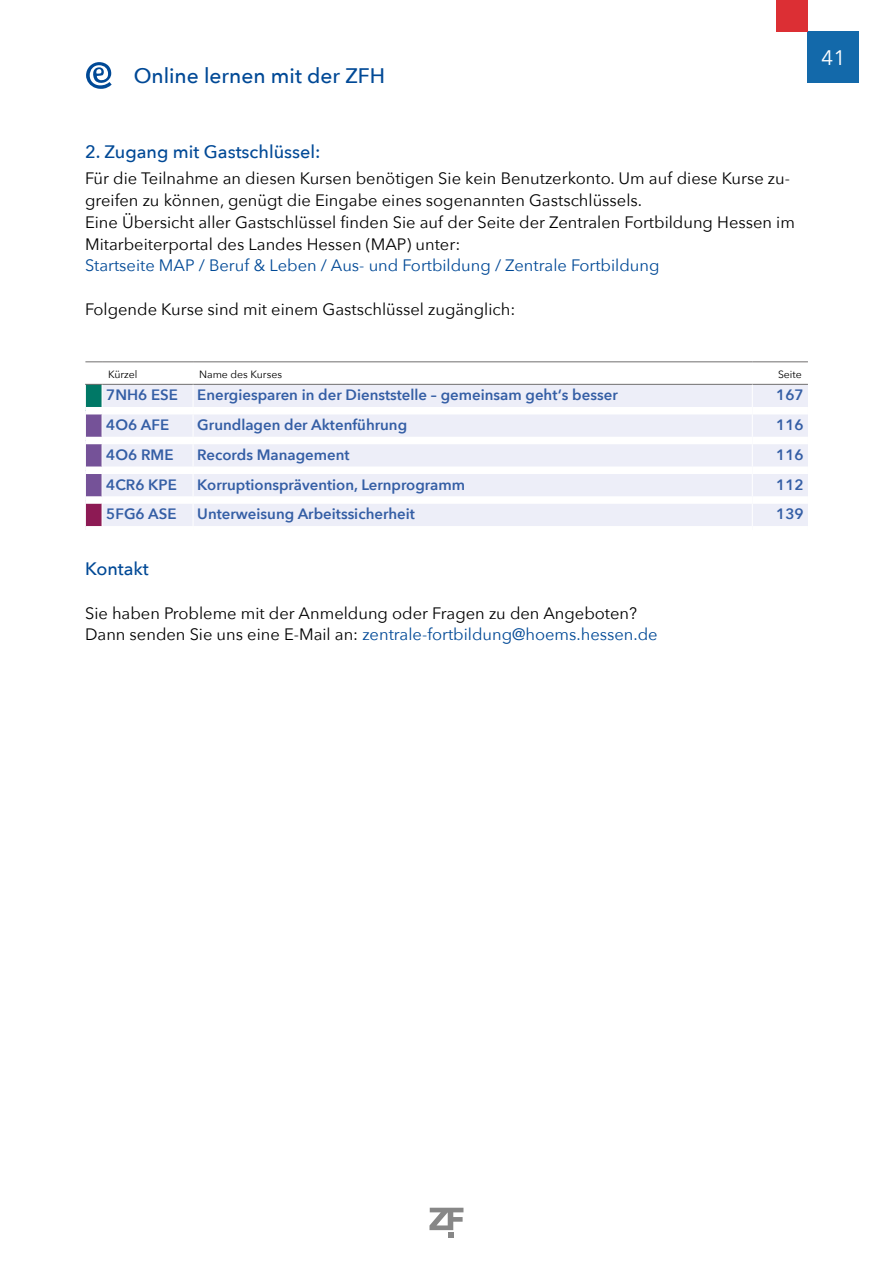
<style>
.page{position:relative;width:893px;height:1263px;background:#fff}
.page>*{position:absolute;margin:0;border:0;box-sizing:border-box;transform-origin:0 0}
.t1{font:500 21px "Avenir Next";color:#004996}
.t2{font:21px "Avenir Next";color:#fff}
.t3{font:500 18px "Avenir Next";color:#004996}
.t4{font:16.5px/21.8px "Avenir Next";color:#000}
.t5{font:600 15px "Avenir Next";color:#345ea5}
.t6{font:10.5px "Avenir Next";color:#000}
.s1{color:#004996}
</style>
<div class="page">
<div style="left:808px;top:32px;width:51px;height:51px;background:#1369aa"></div>
<svg style="left:429px;top:1208px;width:34px;height:30px"></svg>
<div style="left:776px;top:0;width:32px;height:32px;background:#dc2f34"></div>
<svg style="left:86px;top:62px;width:26px;height:27px"></svg>
<div style="left:103px;top:385px;width:705px;height:141px;background:#edeef8"></div>
<svg style="left:85px;top:361px;width:17px;height:1px"></svg>
<hr style="left:102px;top:361px;width:91px;height:1px;background:#706f6f">
<hr style="left:193px;top:361px;width:559px;height:1px;background:#706f6f">
<hr style="left:752px;top:361px;width:56px;height:1px;background:#706f6f">
<hr style="left:102px;top:384px;width:91px;height:1px;background:#706f6f">
<hr style="left:193px;top:384px;width:559px;height:1px;background:#706f6f">
<hr style="left:752px;top:384px;width:56px;height:1px;background:#706f6f">
<svg style="left:193px;top:385px;width:1px;height:22px"></svg>
<svg style="left:752px;top:385px;width:1px;height:22px"></svg>
<svg style="left:193px;top:414px;width:1px;height:23px"></svg>
<svg style="left:752px;top:414px;width:1px;height:23px"></svg>
<svg style="left:193px;top:444px;width:1px;height:22px"></svg>
<svg style="left:752px;top:444px;width:1px;height:22px"></svg>
<svg style="left:193px;top:474px;width:1px;height:22px"></svg>
<svg style="left:752px;top:474px;width:1px;height:22px"></svg>
<svg style="left:85px;top:384px;width:18px;height:142px"></svg>
<svg style="left:193px;top:504px;width:1px;height:22px"></svg>
<svg style="left:752px;top:504px;width:1px;height:22px"></svg>
<div style="left:86px;top:407px;width:16px;height:7px;background:#fff"></div>
<div style="left:102px;top:407px;width:91px;height:7px;background:#fff"></div>
<div style="left:193px;top:407px;width:559px;height:7px;background:#fff"></div>
<div style="left:752px;top:407px;width:56px;height:7px;background:#fff"></div>
<div style="left:86px;top:437px;width:16px;height:7px;background:#fff"></div>
<div style="left:102px;top:437px;width:91px;height:7px;background:#fff"></div>
<div style="left:193px;top:437px;width:559px;height:7px;background:#fff"></div>
<div style="left:752px;top:437px;width:56px;height:7px;background:#fff"></div>
<div style="left:86px;top:466px;width:16px;height:8px;background:#fff"></div>
<div style="left:102px;top:466px;width:91px;height:8px;background:#fff"></div>
<div style="left:193px;top:466px;width:559px;height:8px;background:#fff"></div>
<div style="left:752px;top:466px;width:56px;height:8px;background:#fff"></div>
<div style="left:86px;top:496px;width:16px;height:8px;background:#fff"></div>
<div style="left:102px;top:496px;width:91px;height:8px;background:#fff"></div>
<div style="left:193px;top:496px;width:559px;height:8px;background:#fff"></div>
<div style="left:752px;top:496px;width:56px;height:8px;background:#fff"></div>
<p class="t1" style="left:134px;top:58px;width:253px">Online lernen mit der ZFH</p>
<p class="t2" style="left:821px;top:40px;width:26px">41</p>
<p class="t3" style="left:85px;top:137px;width:237px">2. Zugang mit Gastschlüssel:</p>
<p class="t4" style="left:85px;top:167px;width:711px">Für die Teilnahme an diesen Kursen benötigen Sie kein Benutzerkonto. Um auf diese Kurse zu&shy;greifen zu können, genügt die Eingabe eines sogenannten Gastschlüssels.<br>Eine Übersicht aller Gastschlüssel finden Sie auf der Seite der Zentralen Fortbildung Hessen im Mitarbeiterportal des Landes Hessen (MAP) unter:<br><span class="s1">Startseite MAP / Beruf &amp; Leben / Aus- und Fortbildung / Zentrale Fortbildung</span></p>
<p class="t4" style="left:85px;top:297px;width:432px">Folgende Kurse sind mit einem Gastschlüssel zugänglich:</p>
<p class="t6" style="left:108px;top:366px;width:31px">Kürzel</p>
<p class="t6" style="left:199px;top:366px;width:85px">Name des Kurses</p>
<p class="t6" style="left:778px;top:366px;width:25px">Seite</p>
<p class="t5" style="left:106px;top:382px;width:73px">7NH6 ESE</p>
<p class="t5" style="left:197px;top:382px;width:422px">Energiesparen in der Dienststelle – gemeinsam geht‘s besser</p>
<p class="t5" style="left:776px;top:382px;width:29px">167</p>
<p class="t5" style="left:106px;top:412px;width:64px">4O6 AFE</p>
<p class="t5" style="left:197px;top:412px;width:211px">Grundlagen der Aktenführung</p>
<p class="t5" style="left:776px;top:412px;width:29px">116</p>
<p class="t5" style="left:106px;top:442px;width:69px">4O6 RME</p>
<p class="t5" style="left:197px;top:442px;width:154px">Records Management</p>
<p class="t5" style="left:776px;top:442px;width:29px">116</p>
<p class="t5" style="left:106px;top:471px;width:72px">4CR6 KPE</p>
<p class="t5" style="left:197px;top:471px;width:269px">Korruptionsprävention, Lernprogramm</p>
<p class="t5" style="left:776px;top:471px;width:29px">112</p>
<p class="t5" style="left:106px;top:501px;width:72px">5FG6 ASE</p>
<p class="t5" style="left:197px;top:501px;width:219px">Unterweisung Arbeitssicherheit</p>
<p class="t5" style="left:776px;top:501px;width:29px">139</p>
<p class="t3" style="left:85px;top:554px;width:65px">Kontakt</p>
<p class="t4" style="left:85px;top:601px;width:574px">Sie haben Probleme mit der Anmeldung oder Fragen zu den Angeboten?<br>Dann senden Sie uns eine E-Mail an: <span class="s1">zentrale-fortbildung@hoems.hessen.de</span></p>
</div>
